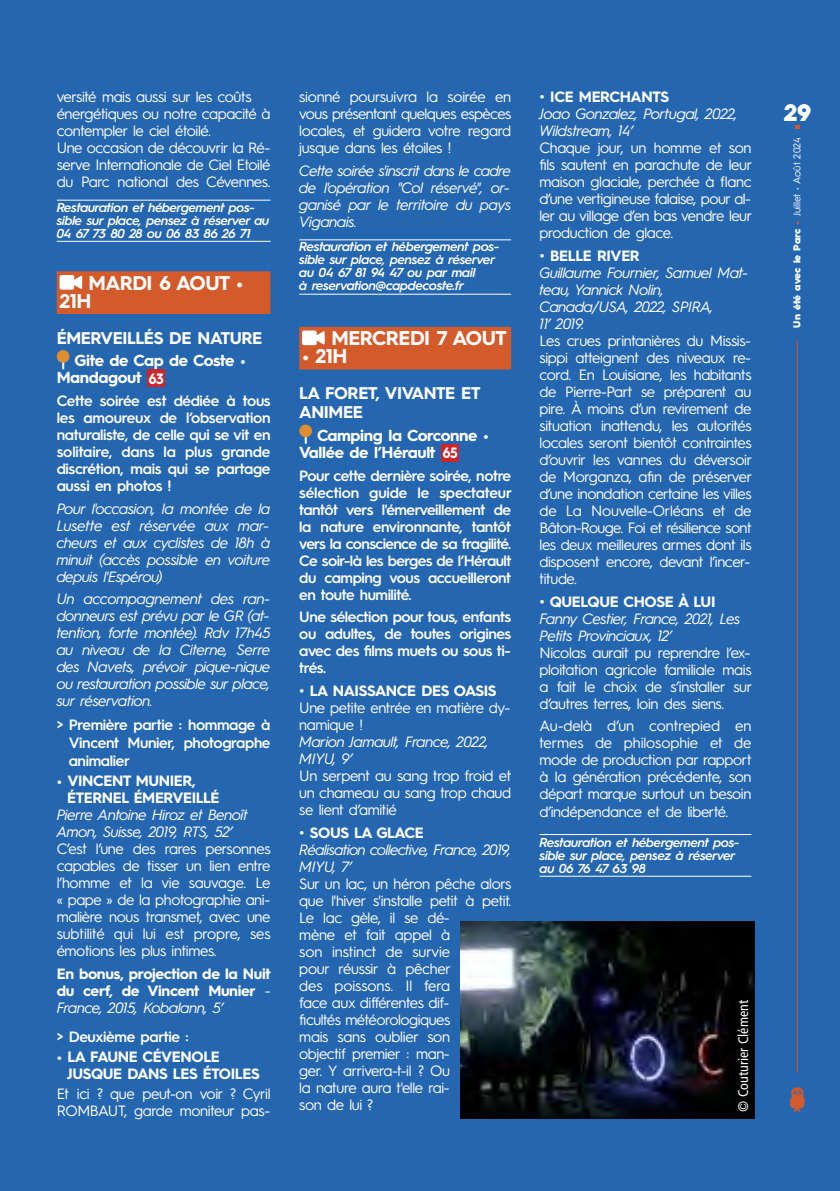
<style>
.page{position:relative;width:840px;height:1191px;background:#fff}
.page>*{position:absolute;margin:0;border:0;box-sizing:border-box;transform-origin:0 0}
.t1{font:900 24px "Hurme Geometric Sans 3";color:#fff}
.t2{font:700 20px/18px "Hurme Geometric Sans 3";letter-spacing:-.025em;color:#fff}
.t3{font:700 17px/19px "Hurme Geometric Sans 3";letter-spacing:-.025em;color:#fff}
.t4{font:700 16px/17px "Hurme Geometric Sans 3";letter-spacing:-.025em;color:#fff}
.t5{font:15px/17px "Hurme Geometric Sans 3";letter-spacing:-.025em;color:#fff;text-align:justify}
.t6{font:italic 15px/17px "Hurme Geometric Sans 3";letter-spacing:-.025em;color:#fff}
.t7{font:600 15px/17px "Hurme Geometric Sans 3";letter-spacing:-.03em;color:#fff;text-align:justify}
.t8{font:700 15px/17px "Hurme Geometric Sans 3";letter-spacing:-.025em;color:#fff}
.t9{font:condensed 14px "Frutiger LT Std";color:#fff}
.t10{font:italic 600 13px/13px "Hurme Geometric Sans 3";letter-spacing:-.03em;color:#fff}
.t11{font:10px "Hurme Geometric Sans 3";color:#fff}
.s1{font-size:15px}
.s2{font-weight:400}
.s3{font-weight:400;font-style:italic}
.s4{font-weight:900}
.s5{font-weight:900;color:#d35a2b}
</style>
<div class="page">
<div style="left:0;top:0;width:839px;height:1191px;background:#2566b0"></div>
<svg style="left:795px;top:125px;width:4px;height:4px"></svg>
<svg style="left:790px;top:1087px;width:14px;height:25px"></svg>
<hr style="left:57px;top:200px;width:213px;height:1px;background:#fff">
<hr style="left:57px;top:241px;width:213px;height:1px;background:#fff">
<div style="left:57px;top:271px;width:213px;height:24px;background:#d35a2b"></div>
<div style="left:57px;top:294px;width:213px;height:20px;background:#d35a2b"></div>
<svg style="left:60px;top:275px;width:22px;height:15px"></svg>
<svg style="left:62px;top:363px;width:2px;height:6px"></svg>
<div style="left:57px;top:350px;width:12px;height:13px;background:#df8d31;border-radius:50%"></div>
<div style="left:148px;top:370px;width:17px;height:17px;background:#cc262a"></div>
<hr style="left:299px;top:239px;width:212px;height:1px;background:#fff">
<hr style="left:299px;top:294px;width:212px;height:1px;background:#fff">
<div style="left:299px;top:327px;width:212px;height:24px;background:#d35a2b"></div>
<div style="left:299px;top:349px;width:212px;height:20px;background:#d35a2b"></div>
<svg style="left:302px;top:330px;width:22px;height:15px"></svg>
<svg style="left:304px;top:437px;width:2px;height:7px"></svg>
<div style="left:299px;top:424px;width:13px;height:13px;background:#df8d31;border-radius:50%"></div>
<div style="left:441px;top:444px;width:17px;height:17px;background:#cc262a"></div>
<hr style="left:539px;top:834px;width:212px;height:1px;background:#fff">
<hr style="left:539px;top:875px;width:212px;height:1px;background:#fff">
<img style="left:460px;top:921px;width:294px;height:197px">
<hr style="left:796px;top:340px;width:1px;height:733px;background:#d35a2b">
<p class="t5" style="left:57px;top:90px;width:196px">versité mais aussi sur les coûts</p>
<p class="t5" style="left:57px;top:107px;width:215px">énergétiques ou notre capacité à contempler le ciel étoilé.</p>
<p class="t5" style="left:57px;top:141px;width:215px">Une occasion de découvrir la Ré&shy;serve Internationale de Ciel Etoilé du Parc national des Cévennes.</p>
<p class="t10" style="left:57px;top:202px;width:214px">Restauration et hébergement pos&shy;sible sur place, pensez à réserver au<br>04 67 73 80 28 ou 06 83 86 26 71</p>
<p class="t2" style="left:60px;top:276px;width:185px;text-indent:29px">MARDI 6 AOUT •<br>21H</p>
<p class="t3" style="left:57px;top:330px;width:207px">ÉMERVEILLÉS DE NATURE</p>
<p class="t4" style="left:57px;top:354px;width:191px;text-indent:18px">Gite de Cap de Coste •<br>Mandagout <span class="s1">63</span></p>
<p class="t7" style="left:57px;top:394px;width:215px">Cette soirée est dédiée à tous les amoureux de l’observation naturaliste, de celle qui se vit en solitaire, dans la plus grande discrétion, mais qui se partage aussi en photos !</p>
<p class="t6" style="left:57px;top:501px;width:215px;text-align:justify">Pour l'occasion, la montée de la Lusette est réservée aux mar&shy;cheurs et aux cyclistes de 18h à minuit (accès possible en voiture depuis l'Espérou)</p>
<p class="t6" style="left:57px;top:592px;width:215px;text-align:justify">Un accompagnement des ran&shy;donneurs est prévu par le GR (at&shy;tention, forte montée). Rdv 17h45 au niveau de la Citerne, Serre des Navets, prévoir pique-nique ou restauration possible sur place, sur réservation.</p>
<p class="t7" style="left:69px;top:717px;width:203px;line-height:18px;text-indent:-12px">&gt; Première partie : hommage à Vincent Munier, photographe animalier</p>
<p class="t8" style="left:67px;top:774px;width:154px;text-indent:-10px">• VINCENT MUNIER,<br>ÉTERNEL ÉMERVEILLÉ</p>
<p class="t6" style="left:57px;top:808px;width:193px">Pierre Antoine Hiroz et Benoît<br>Amon, Suisse, 2019, RTS, 52’</p>
<p class="t5" style="left:57px;top:842px;width:215px">C’est l’une des rares personnes capables de tisser un lien entre l’homme et la vie sauvage. Le « pape » de la photographie ani&shy;malière nous transmet, avec une subtilité qui lui est propre, ses émotions les plus intimes.</p>
<p class="t8" style="left:57px;top:966px;width:215px;text-align:justify">En bonus, projection de la Nuit du cerf, de Vincent Munier <span class="s2">- </span><span class="s3">France, 2015, Kobalann, 5’</span></p>
<p class="t7" style="left:57px;top:1030px;width:133px">&gt; Deuxième partie :</p>
<p class="t8" style="left:67px;top:1049px;width:194px;text-indent:-10px">• LA FAUNE CÉVENOLE<br>JUSQUE DANS LES ÉTOILES</p>
<p class="t5" style="left:57px;top:1086px;width:215px">Et ici ? que peut-on voir ? Cyril<br>ROMBAUT, garde moniteur pas-</p>
<p class="t5" style="left:299px;top:90px;width:213px">sionné poursuivra la soirée en vous présentant quelques espèces locales, et guidera votre regard jusque dans les étoiles !</p>
<p class="t6" style="left:299px;top:164px;width:213px;text-align:justify">Cette soirée s'inscrit dans le cadre de l'opération "Col réservé", or&shy;ganisé par le territoire du pays Viganais.</p>
<p class="t10" style="left:299px;top:242px;width:201px">Restauration et hébergement pos&shy;sible sur place, pensez à réserver au 04 67 81 94 47 ou par mail<br>à reservation@capdecoste.fr</p>
<p class="t2" style="left:331px;top:331px;width:177px">MERCREDI 7 AOUT</p>
<p class="t2" style="left:302px;top:349px;width:47px">• 21H</p>
<p class="t3" style="left:299px;top:385px;width:183px">LA FORET, VIVANTE ET<br>ANIMEE</p>
<p class="t4" style="left:299px;top:428px;width:191px;text-indent:18px">Camping la Corconne •<br>Vallée de l’Hérault <span class="s1">65</span></p>
<p class="t7" style="left:299px;top:468px;width:214px">Pour cette dernière soirée, notre sélection guide le spectateur tantôt vers l'émerveillement de la nature environnante, tantôt vers la conscience de sa fragilité.<br>Ce soir-là les berges de l’Hérault du camping vous accueilleront en toute humilité.</p>
<p class="t7" style="left:299px;top:610px;width:213px">Une sélection pour tous, enfants ou adultes, de toutes origines avec des films muets ou sous ti&shy;trés.</p>
<p class="t8" style="left:299px;top:684px;width:199px">• LA NAISSANCE DES OASIS</p>
<p class="t5" style="left:299px;top:701px;width:212px">Une petite entrée en matière dy&shy;namique !</p>
<p class="t6" style="left:299px;top:735px;width:191px">Marion Jamault, France, 2022,<br>MIYU, 9’</p>
<p class="t5" style="left:299px;top:769px;width:213px">Un serpent au sang trop froid et un chameau au sang trop chaud se lient d’amitié</p>
<p class="t8" style="left:299px;top:825px;width:126px">• SOUS LA GLACE</p>
<p class="t6" style="left:299px;top:842px;width:213px">Réalisation collective, France, 2019,<br>MIYU, 7’</p>
<p class="t5" style="left:299px;top:876px;width:213px;text-align:left">Sur un lac, un héron pêche alors que l'hiver s'installe petit à petit.<br>Le lac gèle, il se dé-<br>mène et fait appel à<br>son instinct de survie<br>pour réussir à pêcher<br>des poissons. Il fera<br>face aux différentes dif-<br>ficultés météorologiques<br>mais sans oublier son<br>objectif premier : man-<br>ger. Y arrivera-t-il ? Ou<br>la nature aura t'elle rai-<br>son de lui ?</p>
<p class="t8" style="left:539px;top:90px;width:131px">• ICE MERCHANTS</p>
<p class="t6" style="left:539px;top:107px;width:199px">Joao Gonzalez, Portugal, 2022,<br>Wildstream, 14’</p>
<p class="t5" style="left:539px;top:141px;width:214px">Chaque jour, un homme et son fils sautent en parachute de leur maison glaciale, perchée à flanc d’une vertigineuse falaise, pour al&shy;ler au village d’en bas vendre leur production de glace.</p>
<p class="t8" style="left:539px;top:249px;width:102px">• BELLE RIVER</p>
<p class="t6" style="left:539px;top:266px;width:210px">Guillaume Fournier, Samuel Mat&shy;teau, Yannick Nolin,<br>Canada/USA, 2022, SPIRA,<br>11’ 2019.</p>
<p class="t5" style="left:539px;top:334px;width:214px;text-align:left">Les crues printanières du Missis&shy;sippi atteignent des niveaux re&shy;cord. En Louisiane, les habitants de Pierre-Part se préparent au pire. À moins d’un revirement de situation inattendu, les autorités locales seront bientôt contraintes d’ouvrir les vannes du déversoir de Morganza, afin de préserver d’une inondation certaine les villes de La Nouvelle-Orléans et de<br>Bâton-Rouge. Foi et résilience sont les deux meilleures armes dont ils disposent encore, devant l’incer&shy;titude.</p>
<p class="t8" style="left:539px;top:594px;width:177px">• QUELQUE CHOSE À LUI</p>
<p class="t6" style="left:539px;top:611px;width:202px">Fanny Cestier, France, 2021, Les<br>Petits Provinciaux, 12’</p>
<p class="t5" style="left:539px;top:645px;width:214px">Nicolas aurait pu reprendre l’ex&shy;ploitation agricole familiale mais a fait le choix de s’installer sur d’autres terres, loin des siens.</p>
<p class="t5" style="left:539px;top:719px;width:213px">Au-delà d’un contrepied en termes de philosophie et de mode de production par rapport à la génération précédente, son départ marque surtout un besoin d’indépendance et de liberté.</p>
<p class="t10" style="left:539px;top:837px;width:201px">Restauration et hébergement pos&shy;sible sur place, pensez à réserver au 06 76 47 63 98</p>
<p class="t9" style="left:737px;top:1111px;width:113px;rotate:-90deg">© Couturier Clément</p>
<p class="t1" style="left:783px;top:98px;width:29px">29</p>
<p class="t11" style="left:793px;top:328px;width:192px;rotate:-90deg"><span class="s4">Un été avec le Parc</span> <span class="s5">•</span> Juillet • Août 2024</p>
</div>
